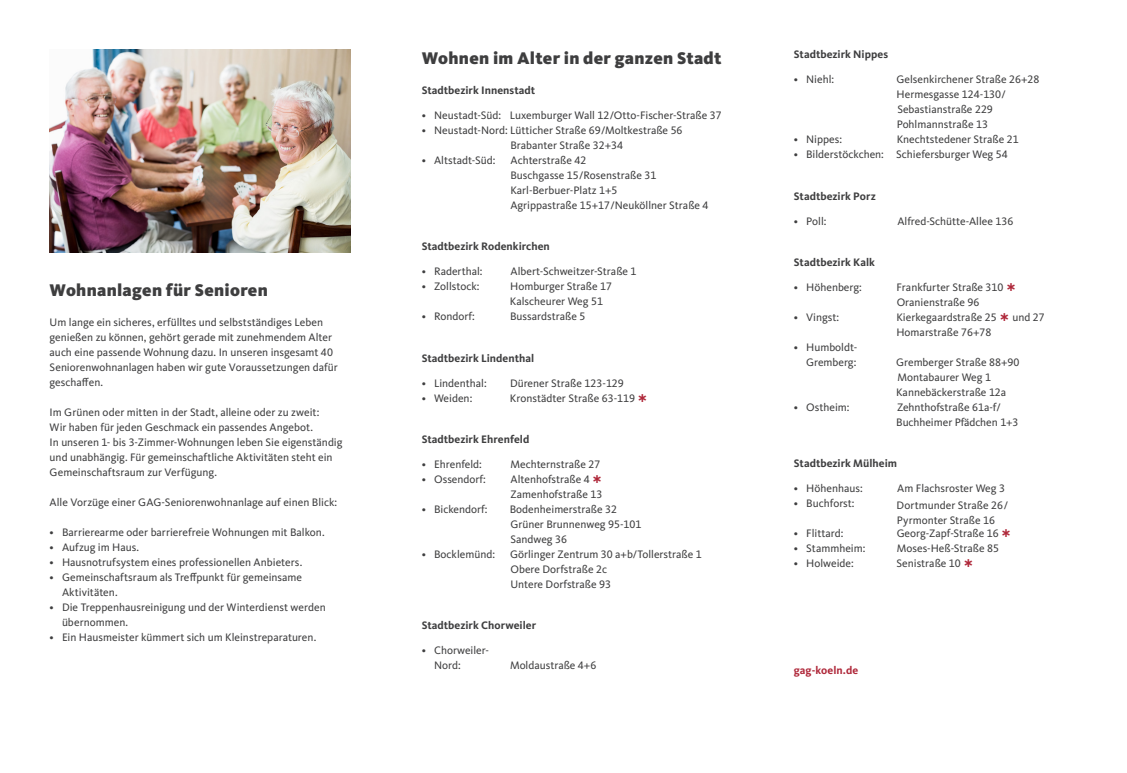
<style>
.page{position:relative;width:1127px;height:773px;background:#fff}
.page>*{position:absolute;margin:0;border:0;box-sizing:border-box;transform-origin:0 0}
.t1{font:900 17.5px "Kievit OT";letter-spacing:.015em;color:#3e3e3f}
.t2{font:11.25px/15px "Kievit OT";color:#3e3e3f}
.t3{font:700 11.25px "Kievit OT";letter-spacing:.005em;color:#3e3e3f}
.t4{font:700 11.25px "Kievit OT";color:#af283a}
.s1{color:#af283a}
</style>
<div class="page">
<img style="left:50px;top:50px;width:301px;height:202px">
<p class="t1" style="left:50px;top:280px;width:220px">Wohnanlagen für Senioren</p>
<p class="t2" style="left:50px;top:315px;width:290px">Um lange ein sicheres, erfülltes und selbstständiges Leben genießen zu können, gehört gerade mit zunehmendem Alter auch eine passende Wohnung dazu. In unseren insgesamt 40<br>Seniorenwohnanlagen haben wir gute Voraussetzungen dafür geschaffen.</p>
<p class="t2" style="left:50px;top:405px;width:271px">Im Grünen oder mitten in der Stadt, alleine oder zu zweit:</p>
<p class="t2" style="left:50px;top:420px;width:265px">Wir haben für jeden Geschmack ein passendes Angebot.</p>
<p class="t2" style="left:50px;top:435px;width:294px">In unseren 1- bis 3-Zimmer-Wohnungen leben Sie eigenständig und unabhängig. Für gemeinschaftliche Aktivitäten steht ein<br>Gemeinschaftsraum zur Verfügung.</p>
<p class="t2" style="left:50px;top:495px;width:289px">Alle Vorzüge einer GAG-Seniorenwohnanlage auf einen Blick:</p>
<p class="t2" style="left:50px;top:525px;width:277px">• Barrierearme oder barrierefreie Wohnungen mit Balkon.</p>
<p class="t2" style="left:50px;top:540px;width:91px">• Aufzug im Haus.</p>
<p class="t2" style="left:50px;top:555px;width:254px">• Hausnotrufsystem eines professionellen Anbieters.</p>
<p class="t2" style="left:50px;top:570px;width:254px">• Gemeinschaftsraum als Treffpunkt für gemeinsame</p>
<p class="t2" style="left:62px;top:585px;width:57px">Aktivitäten.</p>
<p class="t2" style="left:62px;top:600px;width:265px;text-indent:-12px">• Die Treppenhausreinigung und der Winterdienst werden übernommen.</p>
<p class="t2" style="left:50px;top:630px;width:268px">• Ein Hausmeister kümmert sich um Kleinstreparaturen.</p>
<p class="t1" style="left:422px;top:47px;width:301px">Wohnen im Alter in der ganzen Stadt</p>
<p class="t3" style="left:422px;top:84px;width:115px">Stadtbezirk Innenstadt</p>
<p class="t2" style="left:422px;top:108px;width:301px">• Neustadt-Süd: Luxemburger Wall 12/Otto-Fischer-Straße 37</p>
<p class="t2" style="left:510px;top:123px;width:174px;text-indent:-89px">• Neustadt-Nord: Lütticher Straße 69/Moltkestraße 56<br>Brabanter Straße 32+34</p>
<p class="t2" style="left:422px;top:153px;width:75px">• Altstadt-Süd:</p>
<p class="t2" style="left:510px;top:153px;width:77px">Achterstraße 42</p>
<p class="t2" style="left:510px;top:168px;width:147px">Buschgasse 15/Rosenstraße 31</p>
<p class="t2" style="left:510px;top:183px;width:108px">Karl-Berbuer-Platz 1+5</p>
<p class="t2" style="left:510px;top:198px;width:200px">Agrippastraße 15+17/Neuköllner Straße 4</p>
<p class="t3" style="left:422px;top:240px;width:130px">Stadtbezirk Rodenkirchen</p>
<p class="t2" style="left:422px;top:264px;width:62px">• Raderthal:</p>
<p class="t2" style="left:510px;top:264px;width:128px">Albert-Schweitzer-Straße 1</p>
<p class="t2" style="left:422px;top:279px;width:59px">• Zollstock:</p>
<p class="t2" style="left:510px;top:279px;width:104px">Homburger Straße 17<br>Kalscheurer Weg 51</p>
<p class="t2" style="left:422px;top:309px;width:55px">• Rondorf:</p>
<p class="t2" style="left:510px;top:309px;width:77px">Bussardstraße 5</p>
<p class="t3" style="left:422px;top:351px;width:114px">Stadtbezirk Lindenthal</p>
<p class="t2" style="left:422px;top:375px;width:66px">• Lindenthal:</p>
<p class="t2" style="left:510px;top:375px;width:115px">Dürener Straße 123-129</p>
<p class="t2" style="left:422px;top:390px;width:52px">• Weiden:</p>
<p class="t2" style="left:510px;top:390px;width:139px">Kronstädter Straße 63-119 <span class="s1">✱</span></p>
<p class="t3" style="left:422px;top:432px;width:109px">Stadtbezirk Ehrenfeld</p>
<p class="t2" style="left:422px;top:456px;width:62px">• Ehrenfeld:</p>
<p class="t2" style="left:510px;top:456px;width:91px">Mechternstraße 27</p>
<p class="t2" style="left:422px;top:471px;width:66px">• Ossendorf:</p>
<p class="t2" style="left:510px;top:471px;width:93px">Altenhofstraße 4 <span class="s1">✱</span></p>
<p class="t2" style="left:510px;top:486px;width:93px">Zamenhofstraße 13</p>
<p class="t2" style="left:422px;top:501px;width:67px">• Bickendorf:</p>
<p class="t2" style="left:510px;top:501px;width:109px">Bodenheimerstraße 32</p>
<p class="t2" style="left:510px;top:516px;width:133px">Grüner Brunnenweg 95-101</p>
<p class="t2" style="left:510px;top:531px;width:58px">Sandweg 36</p>
<p class="t2" style="left:422px;top:546px;width:75px">• Bocklemünd:</p>
<p class="t2" style="left:510px;top:546px;width:193px">Görlinger Zentrum 30 a+b/Tollerstraße 1</p>
<p class="t2" style="left:510px;top:561px;width:102px">Obere Dorfstraße 2c<br>Untere Dorfstraße 93</p>
<p class="t3" style="left:422px;top:619px;width:116px">Stadtbezirk Chorweiler</p>
<p class="t2" style="left:422px;top:643px;width:69px">• Chorweiler-</p>
<p class="t2" style="left:434px;top:658px;width:28px">Nord:</p>
<p class="t2" style="left:510px;top:658px;width:88px">Moldaustraße 4+6</p>
<p class="t3" style="left:794px;top:48px;width:96px">Stadtbezirk Nippes</p>
<p class="t2" style="left:794px;top:72px;width:42px">• Niehl:</p>
<p class="t2" style="left:896px;top:72px;width:144px">Gelsenkirchener Straße 26+28</p>
<p class="t2" style="left:896px;top:87px;width:111px">Hermesgasse 124-130/</p>
<p class="t2" style="left:897px;top:102px;width:97px">Sebastianstraße 229</p>
<p class="t2" style="left:897px;top:117px;width:93px">Pohlmannstraße 13</p>
<p class="t2" style="left:794px;top:132px;width:50px">• Nippes:</p>
<p class="t2" style="left:897px;top:132px;width:123px">Knechtstedener Straße 21</p>
<p class="t2" style="left:794px;top:147px;width:215px">• Bilderstöckchen: Schiefersburger Weg 54</p>
<p class="t3" style="left:794px;top:189px;width:83px">Stadtbezirk Porz</p>
<p class="t2" style="left:794px;top:213px;width:34px">• Poll:</p>
<p class="t2" style="left:897px;top:213px;width:117px">Alfred-Schütte-Allee 136</p>
<p class="t3" style="left:794px;top:255px;width:83px">Stadtbezirk Kalk</p>
<p class="t2" style="left:794px;top:280px;width:69px">• Höhenberg:</p>
<p class="t2" style="left:896px;top:280px;width:121px">Frankfurter Straße 310 <span class="s1">✱</span></p>
<p class="t2" style="left:897px;top:295px;width:84px">Oranienstraße 96</p>
<p class="t2" style="left:794px;top:310px;width:47px">• Vingst:</p>
<p class="t2" style="left:896px;top:310px;width:150px">Kierkegaardstraße 25 <span class="s1">✱</span> und 27</p>
<p class="t2" style="left:896px;top:325px;width:97px">Homarstraße 76+78</p>
<p class="t2" style="left:794px;top:340px;width:65px">• Humboldt-</p>
<p class="t2" style="left:806px;top:355px;width:52px">Gremberg:</p>
<p class="t2" style="left:896px;top:355px;width:125px">Gremberger Straße 88+90<br>Montabaurer Weg 1</p>
<p class="t2" style="left:896px;top:385px;width:112px">Kannebäckerstraße 12a</p>
<p class="t2" style="left:794px;top:400px;width:57px">• Ostheim:</p>
<p class="t2" style="left:897px;top:400px;width:105px">Zehnthofstraße 61a-f/</p>
<p class="t2" style="left:896px;top:415px;width:124px">Buchheimer Pfädchen 1+3</p>
<p class="t3" style="left:794px;top:457px;width:105px">Stadtbezirk Mülheim</p>
<p class="t2" style="left:794px;top:481px;width:70px">• Höhenhaus:</p>
<p class="t2" style="left:897px;top:481px;width:109px">Am Flachsroster Weg 3</p>
<p class="t2" style="left:794px;top:496px;width:62px">• Buchforst:</p>
<p class="t2" style="left:896px;top:497px;width:113px">Dortmunder Straße 26/<br>Pyrmonter Straße 16</p>
<p class="t2" style="left:794px;top:526px;width:51px">• Flittard:</p>
<p class="t2" style="left:897px;top:526px;width:116px">Georg-Zapf-Straße 16 <span class="s1">✱</span></p>
<p class="t2" style="left:794px;top:541px;width:73px">• Stammheim:</p>
<p class="t2" style="left:897px;top:541px;width:104px">Moses-Heß-Straße 85</p>
<p class="t2" style="left:794px;top:556px;width:61px">• Holweide:</p>
<p class="t2" style="left:896px;top:556px;width:78px">Senistraße 10 <span class="s1">✱</span></p>
<p class="t4" style="left:794px;top:663px;width:66px">gag-koeln.de</p>
</div>
